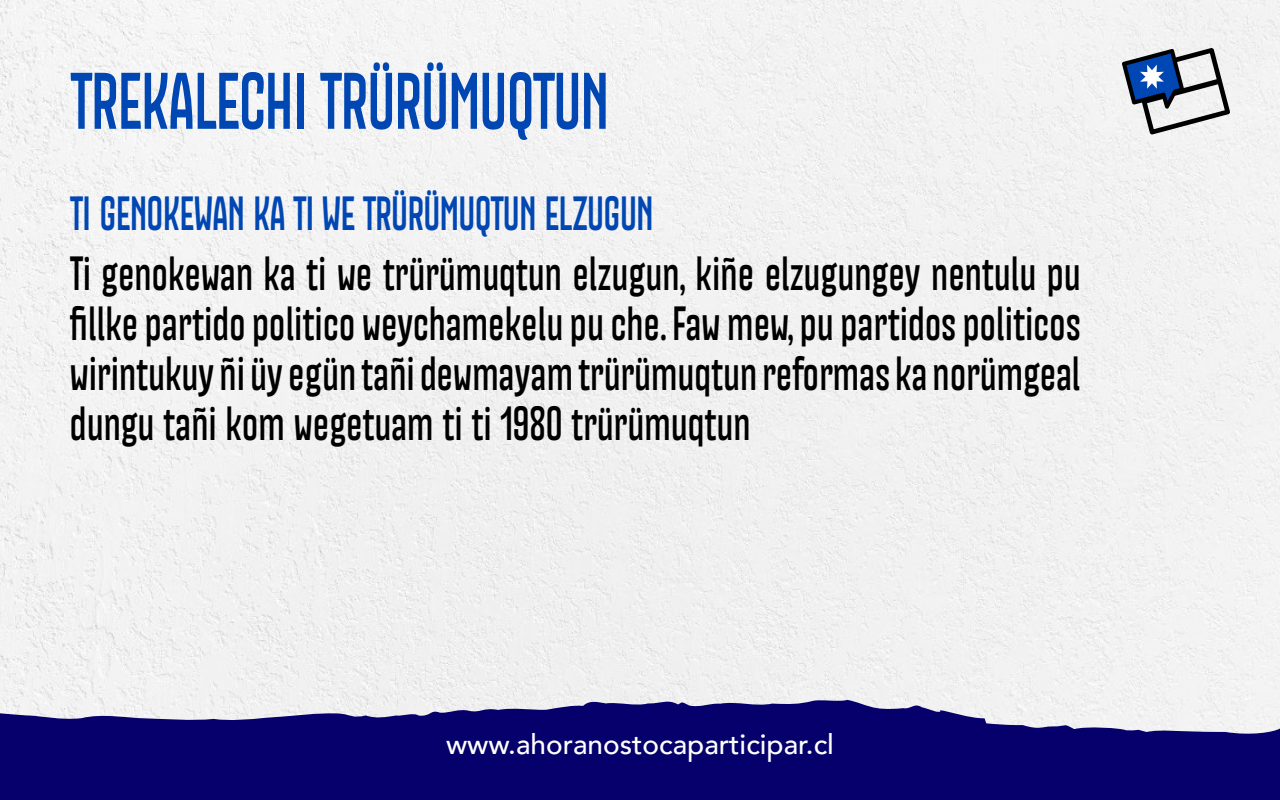
<style>
.page{position:relative;width:1280px;height:800px;background:#fff}
.page>*{position:absolute;margin:0;border:0;box-sizing:border-box;transform-origin:0 0}
.t1{font:500 80px "Mazurquica";letter-spacing:-.015em;color:#0047b3}
.t2{font:500 48px/50px "Mazurquica";letter-spacing:-.005em;color:#000;text-align:justify}
.t3{font:500 48px "Mazurquica";letter-spacing:-.01em;color:#0047b3}
.t4{font:500 28px "Avenir";color:#fff}
</style>
<div class="page">
<div style="left:0;top:0;width:1280px;height:699px;background:#f2f2f2"></div>
<svg style="left:0;top:699px;width:1280px;height:101px;background:#2a2680"></svg>
<svg style="left:1122px;top:48px;width:108px;height:86px"></svg>
<h1 class="t1" style="left:70px;top:49px;width:541px">TREKALECHI TRÜRÜMUQTUN</h1>
<p class="t3" style="left:70px;top:182px;width:586px">TI GENOKEWAN KA TI WE TRÜRÜMUQTUN ELZUGUN</p>
<p class="t2" style="left:70px;top:245px;width:1013px">Ti genokewan ka ti we trürümuqtun elzugun, kiñe elzugungey nentulu pu fillke partido politico weychamekelu pu che. Faw mew, pu partidos politicos wirintukuy ñi üy egün tañi dewmayam trürümuqtun reformas ka norümgeal dungu tañi kom wegetuam ti ti 1980 trürümuqtun</p>
<p class="t4" style="left:446px;top:720px;width:389px">www.ahoranostocaparticipar.cl</p>
</div>
